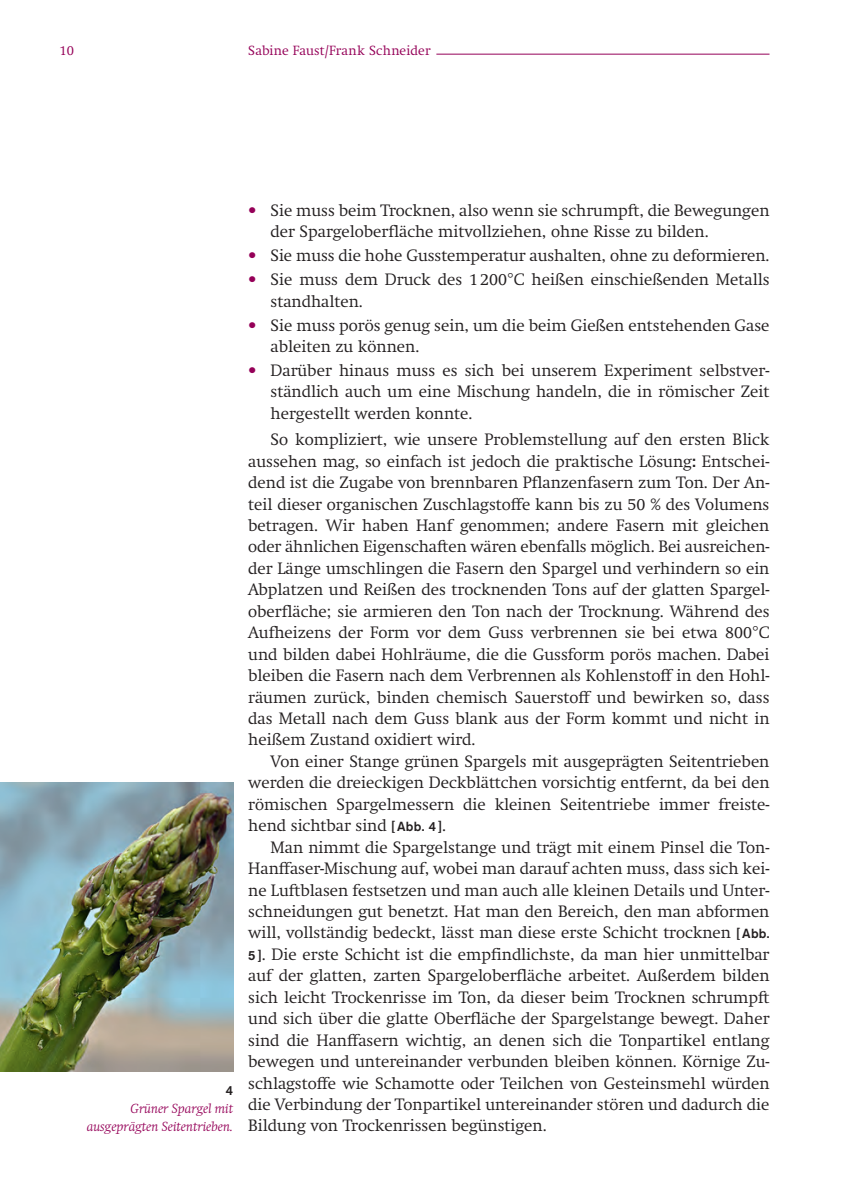
<style>
.page{position:relative;width:844px;height:1191px;background:#fff}
.page>*{position:absolute;margin:0;border:0;box-sizing:border-box;transform-origin:0 0}
.t1{font:300 16.28px/21.3px "Swift";color:#231f20;text-align:justify}
.t2{font:italic 300 13.12px/18.4px "Swift";color:#950058;text-align:right}
.t3{font:300 13.12px "Swift";letter-spacing:.015em;color:#950058}
.t4{font:500 13.12px "Akzidenz Grotesk Std";color:#231f20}
.s1{color:#950058}
.s2{font-family:"Akzidenz Grotesk Std";font-weight:500}
.s3{font-family:"Akzidenz Grotesk Std";font-weight:500;font-size:13.12px}
</style>
<div class="page">
<hr style="left:436px;top:54px;width:333px;height:1px;background:#950058">
<img style="left:0;top:783px;width:233px;height:288px">
<p class="t3" style="left:60px;top:42px;width:16px">10</p>
<p class="t3" style="left:248px;top:42px;width:184px">Sabine Faust/Frank Schneider</p>
<p class="t4" style="left:226px;top:1082px;width:9px">4</p>
<p class="t2" style="left:87px;top:1099px;width:148px">Grüner Spargel mit ausgeprägten Seitentrieben.</p>
<p class="t1" style="left:270px;top:200px;width:500px;text-indent:-22px"><span class="s1">•</span> Sie muss beim Trocknen, also wenn sie schrumpft, die Bewegungen der Spargeloberfläche mitvollziehen, ohne Risse zu bilden.</p>
<p class="t1" style="left:248px;top:245px;width:522px"><span class="s1">•</span> Sie muss die hohe Gusstemperatur aushalten, ohne zu deformieren.</p>
<p class="t1" style="left:270px;top:269px;width:500px;text-indent:-22px"><span class="s1">•</span> Sie muss dem Druck des 1200°C heißen einschießenden Metalls standhalten.</p>
<p class="t1" style="left:270px;top:314px;width:500px;text-indent:-22px"><span class="s1">•</span> Sie muss porös genug sein, um die beim Gießen entstehenden Gase ableiten zu können.</p>
<p class="t1" style="left:270px;top:360px;width:500px;text-indent:-22px"><span class="s1">•</span> Darüber hinaus muss es sich bei unserem Experiment selbstver&shy;ständlich auch um eine Mischung handeln, die in römischer Zeit hergestellt werden konnte.</p>
<p class="t1" style="left:248px;top:429px;width:522px;text-indent:22px">So kompliziert, wie unsere Problemstellung auf den ersten Blick aussehen mag, so einfach ist jedoch die praktische Lösung<span class="s2">:</span> Entschei&shy;dend ist die Zugabe von brennbaren Pflanzenfasern zum Ton. Der An&shy;teil dieser organischen Zuschlagstoffe kann bis zu 50 % des Volumens betragen. Wir haben Hanf genommen; andere Fasern mit gleichen oder ähnlichen Eigenschaften wären ebenfalls möglich. Bei ausreichen&shy;der Länge umschlingen die Fasern den Spargel und verhindern so ein Abplatzen und Reißen des trocknenden Tons auf der glatten Spargel&shy;oberfläche; sie armieren den Ton nach der Trocknung. Während des Aufheizens der Form vor dem Guss verbrennen sie bei etwa 800°C und bilden dabei Hohlräume, die die Gussform porös machen. Dabei bleiben die Fasern nach dem Verbrennen als Kohlenstoff in den Hohl&shy;räumen zurück, binden chemisch Sauerstoff und bewirken so, dass das Metall nach dem Guss blank aus der Form kommt und nicht in heißem Zustand oxidiert wird.</p>
<p class="t1" style="left:248px;top:750px;width:522px;text-indent:22px">Von einer Stange grünen Spargels mit ausgeprägten Seitentrieben werden die dreieckigen Deckblättchen vorsichtig entfernt, da bei den römischen Spargelmessern die kleinen Seitentriebe immer freiste&shy;hend sichtbar sind <span class="s3">[ Abb. 4 ]</span>.</p>
<p class="t1" style="left:248px;top:836px;width:522px;text-indent:22px">Man nimmt die Spargelstange und trägt mit einem Pinsel die Ton-Hanffaser-Mischung auf, wobei man darauf achten muss, dass sich kei&shy;ne Luftblasen festsetzen und man auch alle kleinen Details und Unter&shy;schneidungen gut benetzt. Hat man den Bereich, den man abformen will, vollständig bedeckt, lässt man diese erste Schicht trocknen <span class="s3">[ Abb.<br>5 ]</span>. Die erste Schicht ist die empfindlichste, da man hier unmittelbar auf der glatten, zarten Spargeloberfläche arbeitet. Außerdem bilden sich leicht Trockenrisse im Ton, da dieser beim Trocknen schrumpft und sich über die glatte Oberfläche der Spargelstange bewegt. Daher sind die Hanffasern wichtig, an denen sich die Tonpartikel entlang bewegen und untereinander verbunden bleiben können. Körnige Zu&shy;schlagstoffe wie Schamotte oder Teilchen von Gesteinsmehl würden die Verbindung der Tonpartikel untereinander stören und dadurch die Bildung von Trockenrissen begünstigen.</p>
</div>
